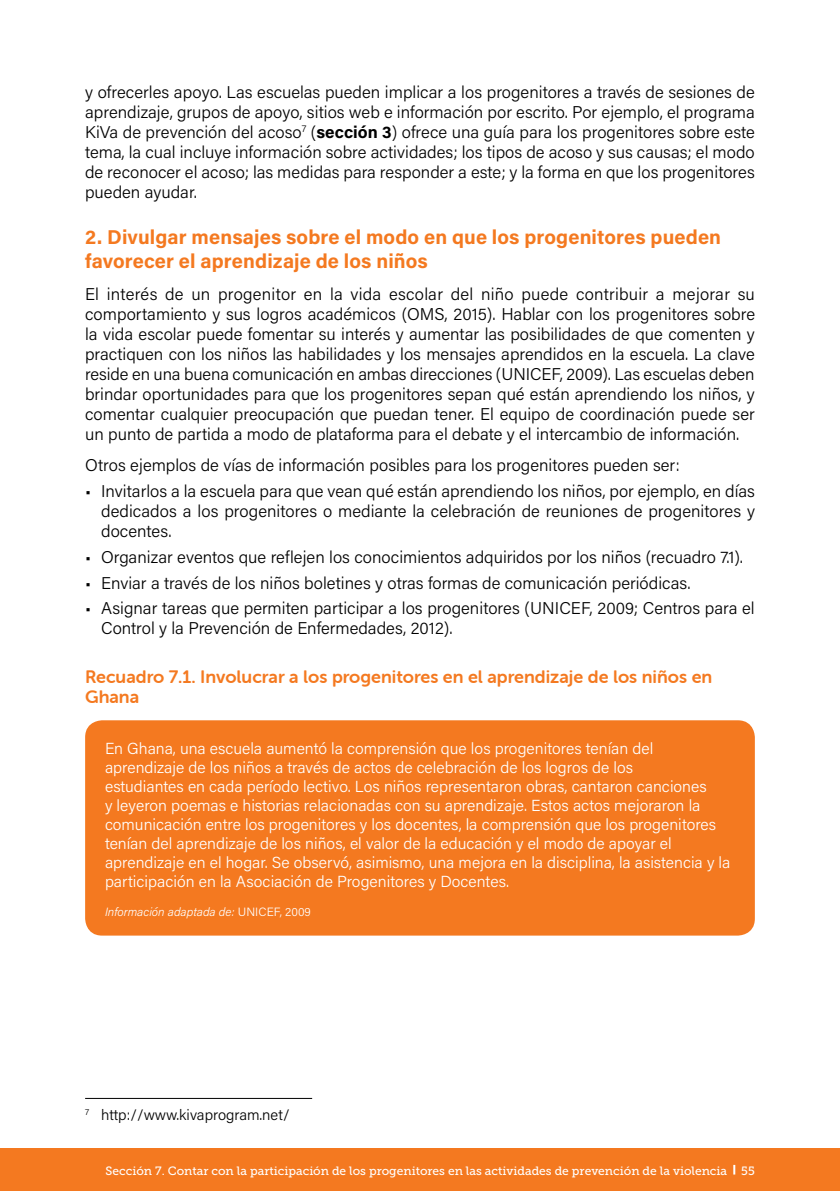
<style>
.page{position:relative;width:840px;height:1191px;background:#fff}
.page>*{position:absolute;margin:0;border:0;box-sizing:border-box;transform-origin:0 0}
.H2-7{font:700 20px/24px "Acumin Pro";letter-spacing:.005em;color:#f47920}
.Figure-title{font:18px/20px "Museo Sans Rounded 700";color:#f47920}
.Body{font:300 17px/20px "Acumin Pro";color:#000;text-align:justify}
.Body-half-sp-aft{font:300 17px "Acumin Pro";color:#000}
.Box-body{font:300 16px/19px "Acumin Pro";color:#fff}
.Footnote{font:300 15px "Acumin Pro";color:#000}
.t1{font:12px "Museo Slab 500";color:#fff}
.Source_white{font:italic 300 12px "Acumin Pro";color:#fff}
.s1{font-weight:700}
.s2{font-style:normal}
</style>
<div class="page">
<div style="left:0;top:1148px;width:839px;height:43px;background:#f47920"></div>
<div style="left:85px;top:720px;width:669px;height:215px;background:#f47920;border-radius:17px"></div>
<hr style="left:85px;top:1098px;width:227px;height:1px;background:#000">
<p class="Body" style="left:85px;top:81px;width:671px">y ofrecerles apoyo. Las escuelas pueden implicar a los progenitores a través de sesiones de aprendizaje, grupos de apoyo, sitios web e información por escrito. Por ejemplo, el programa KiVa de prevención del acoso<sup>7</sup> (<span class="s1">sección 3</span>) ofrece una guía para los progenitores sobre este tema, la cual incluye información sobre actividades; los tipos de acoso y sus causas; el modo de reconocer el acoso; las medidas para responder a este; y la forma en que los progenitores pueden ayudar.</p>
<p class="H2-7" style="left:85px;top:224px;width:637px">2. Divulgar mensajes sobre el modo en que los progenitores pueden favorecer el aprendizaje de los niños</p>
<p class="Body" style="left:85px;top:283px;width:671px">El interés de un progenitor en la vida escolar del niño puede contribuir a mejorar su comportamiento y sus logros académicos (OMS, 2015). Hablar con los progenitores sobre la vida escolar puede fomentar su interés y aumentar las posibilidades de que comenten y practiquen con los niños las habilidades y los mensajes aprendidos en la escuela. La clave reside en una buena comunicación en ambas direcciones (UNICEF, 2009). Las escuelas deben brindar oportunidades para que los progenitores sepan qué están aprendiendo los niños, y comentar cualquier preocupación que puedan tener. El equipo de coordinación puede ser un punto de partida a modo de plataforma para el debate y el intercambio de información.</p>
<p class="Body-half-sp-aft" style="left:85px;top:453px;width:596px">Otros ejemplos de vías de información posibles para los progenitores pueden ser:</p>
<p class="Body" style="left:101px;top:481px;width:655px;text-indent:-16px">• Invitarlos a la escuela para que vean qué están aprendiendo los niños, por ejemplo, en días dedicados a los progenitores o mediante la celebración de reuniones de progenitores y docentes.</p>
<p class="Body" style="left:85px;top:546px;width:659px">• Organizar eventos que reflejen los conocimientos adquiridos por los niños (recuadro 7.1).</p>
<p class="Body" style="left:85px;top:572px;width:606px">• Enviar a través de los niños boletines y otras formas de comunicación periódicas.</p>
<p class="Body" style="left:101px;top:598px;width:654px;text-indent:-16px">• Asignar tareas que permiten participar a los progenitores (UNICEF, 2009; Centros para el<br>Control y la Prevención de Enfermedades, 2012).</p>
<p class="Figure-title" style="left:85px;top:666px;width:628px">Recuadro 7.1. Involucrar a los progenitores en el aprendizaje de los niños en<br>Ghana</p>
<p class="Box-body" style="left:105px;top:738px;width:626px">En Ghana, una escuela aumentó la comprensión que los progenitores tenían del aprendizaje de los niños a través de actos de celebración de los logros de los<br>estudiantes en cada período lectivo. Los niños representaron obras, cantaron canciones<br>y leyeron poemas e historias relacionadas con su aprendizaje. Estos actos mejoraron la comunicación entre los progenitores y los docentes, la comprensión que los progenitores tenían del aprendizaje de los niños, el valor de la educación y el modo de apoyar el aprendizaje en el hogar. Se observó, asimismo, una mejora en la disciplina, la asistencia y la participación en la Asociación de Progenitores y Docentes.</p>
<p class="Source_white" style="left:105px;top:903px;width:207px">Información adaptada de: <span class="s2">UNICEF, 2009</span></p>
<p class="Footnote" style="left:85px;top:1104px;width:206px"><sup>7</sup> http://www.kivaprogram.net/</p>
<p class="t1" style="left:105px;top:1163px;width:650px">Sección 7. Contar con la participación de los progenitores en las actividades de prevención de la violencia 55</p>
</div>
